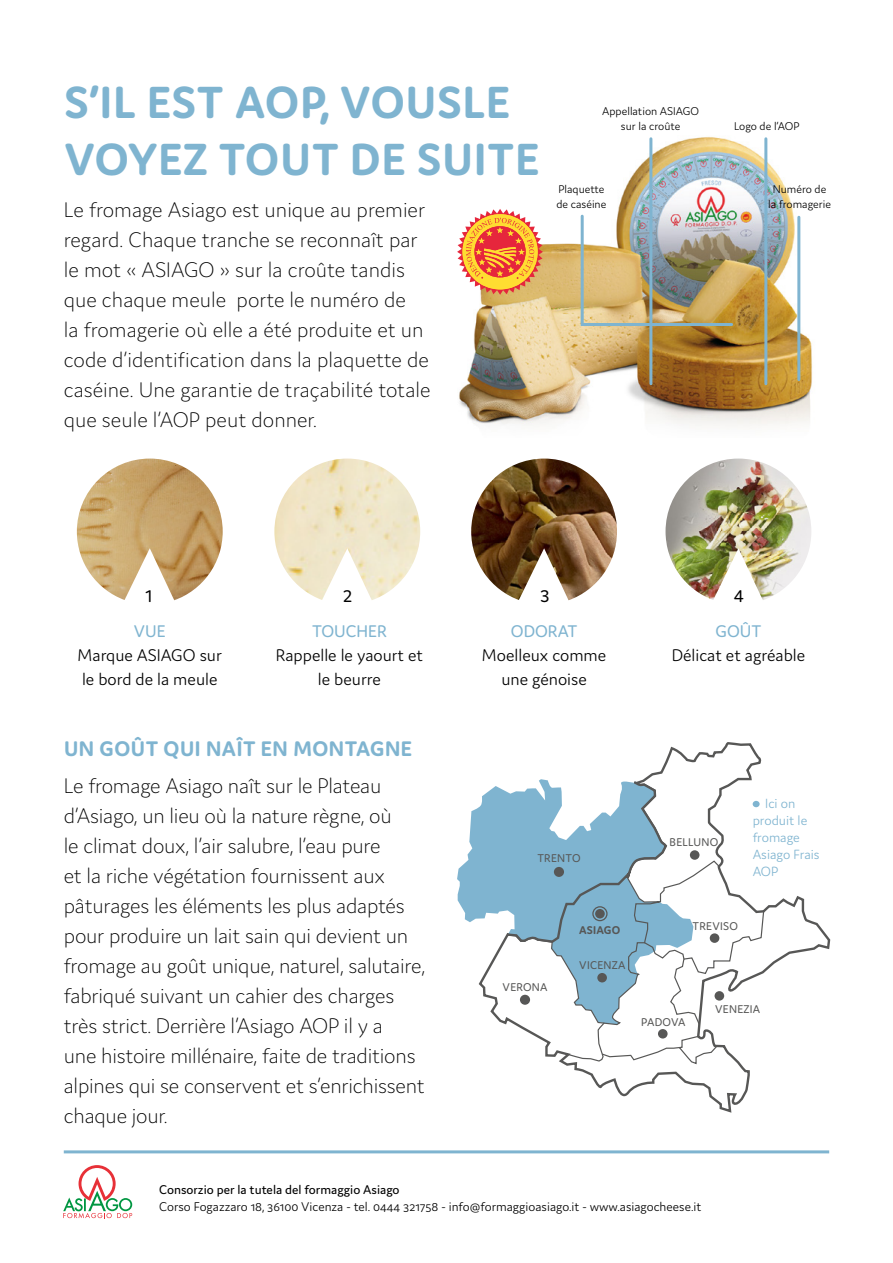
<style>
.page{position:relative;width:893px;height:1263px;background:#fff}
.page>*{position:absolute;margin:0;border:0;box-sizing:border-box;transform-origin:0 0}
.t1{font:700 48px/57.6px "Domus";letter-spacing:.025em;color:#7fb4d0}
.t2{font:200 22.5px/30px "Domus";letter-spacing:-.01em;color:#000}
.t3{font:700 22.5px "Domus";letter-spacing:.025em;color:#7fb4d0}
.t4{font:300 18px/24px "Domus";color:#000;text-align:center}
.t5{font:18px "Domus";color:#7fb4d0}
.t6{font:18px "Domus";color:#000}
.t7{font:300 14.25px/17.1px "Domus";color:#7fb4d0}
.t8{font:300 13.5px "Domus";color:#000}
.t9{font:13.5px "Domus";color:#000}
.t10{font:300 12px/15px "Domus";color:#000;text-align:center}
.t11{font:12px "Domus";letter-spacing:.02em;color:#575756}
.t12{font:700 12px "Domus";letter-spacing:.02em;color:#575756}
</style>
<div class="page">
<img style="left:459px;top:137px;width:353px;height:289px">
<hr style="left:797px;top:217px;width:3px;height:163px;background:#7fb4d0">
<hr style="left:764px;top:139px;width:3px;height:245px;background:#7fb4d0">
<hr style="left:649px;top:139px;width:3px;height:245px;background:#7fb4d0">
<img style="left:77px;top:459px;width:146px;height:141px">
<img style="left:274px;top:459px;width:146px;height:141px">
<img style="left:471px;top:459px;width:146px;height:141px">
<img style="left:665px;top:459px;width:146px;height:141px">
<svg style="left:477px;top:742px;width:354px;height:412px"></svg>
<svg style="left:457px;top:779px;width:236px;height:245px"></svg>
<svg style="left:505px;top:780px;width:260px;height:311px"></svg>
<div style="left:592px;top:906px;width:16px;height:15px;border:1px solid #575756;border-radius:50%"></div>
<img style="left:579px;top:213px;width:156px;height:114px">
<hr style="left:64px;top:1150px;width:765px;height:3px;background:#7fb4d0">
<svg style="left:63px;top:1165px;width:69px;height:53px"></svg>
<div style="left:753px;top:801px;width:7px;height:6px;background:#7fb4d0;border-radius:50%"></div>
<svg style="left:457px;top:209px;width:86px;height:86px"></svg>
<h1 class="t1" style="left:64px;top:73px;width:476px">S’IL EST AOP, VOUSLE<br>VOYEZ TOUT DE SUITE</h1>
<p class="t2" style="left:64px;top:194px;width:368px">Le fromage Asiago est unique au premier regard. Chaque tranche se reconnaît par le mot « ASIAGO » sur la croûte tandis que chaque meule porte le numéro de<br>la fromagerie où elle a été produite et un code d’identification dans la plaquette de caséine. Une garantie de traçabilité totale que seule l’AOP peut donner.</p>
<p class="t10" style="left:602px;top:103px;width:98px">Appellation ASIAGO sur la croûte</p>
<p class="t10" style="left:734px;top:118px;width:67px">Logo de l’AOP</p>
<p class="t10" style="left:556px;top:181px;width:51px;text-align:left">Plaquette de caséine</p>
<p class="t10" style="left:768px;top:181px;width:64px">Numéro de la fromagerie</p>
<p class="t6" style="left:146px;top:586px;width:8px">1</p>
<p class="t6" style="left:343px;top:586px;width:11px">2</p>
<p class="t6" style="left:540px;top:586px;width:11px">3</p>
<p class="t6" style="left:734px;top:586px;width:12px">4</p>
<p class="t5" style="left:134px;top:621px;width:33px">VUE</p>
<p class="t4" style="left:78px;top:643px;width:146px;text-align:left">Marque ASIAGO sur le bord de la meule</p>
<p class="t5" style="left:312px;top:621px;width:76px">TOUCHER</p>
<p class="t4" style="left:276px;top:643px;width:149px">Rappelle le yaourt et le beurre</p>
<p class="t3" style="left:64px;top:736px;width:349px">UN GOÛT QUI NAÎT EN MONTAGNE</p>
<p class="t2" style="left:64px;top:770px;width:363px">Le fromage Asiago naît sur le Plateau d’Asiago, un lieu où la nature règne, où<br>le climat doux, l’air salubre, l’eau pure<br>et la riche végétation fournissent aux pâturages les éléments les plus adaptés pour produire un lait sain qui devient un fromage au goût unique, naturel, salutaire, fabriqué suivant un cahier des charges très strict. Derrière l’Asiago AOP il y a<br>une histoire millénaire, faite de traditions alpines qui se conservent et s’enrichissent chaque jour.</p>
<p class="t5" style="left:511px;top:621px;width:68px">ODORAT</p>
<p class="t4" style="left:482px;top:643px;width:126px">Moelleux comme une génoise</p>
<p class="t11" style="left:537px;top:852px;width:45px">TRENTO</p>
<p class="t5" style="left:715px;top:621px;width:47px">GOÛT</p>
<p class="t4" style="left:672px;top:643px;width:135px">Délicat et agréable</p>
<p class="t11" style="left:670px;top:835px;width:50px">BELLUNO</p>
<p class="t7" style="left:753px;top:795px;width:68px;text-indent:13px">Ici on produit le fromage<br>Asiago Frais<br>AOP</p>
<p class="t11" style="left:503px;top:981px;width:46px">VERONA</p>
<p class="t12" style="left:579px;top:923px;width:43px">ASIAGO</p>
<p class="t11" style="left:692px;top:920px;width:47px">TREVISO</p>
<p class="t11" style="left:579px;top:958px;width:48px">VICENZA</p>
<p class="t11" style="left:641px;top:1015px;width:46px">PADOVA</p>
<p class="t11" style="left:715px;top:1003px;width:47px">VENEZIA</p>
<p class="t9" style="left:159px;top:1183px;width:242px">Consorzio per la tutela del formaggio Asiago</p>
<p class="t8" style="left:159px;top:1199px;width:544px">Corso Fogazzaro 18, 36100 Vicenza - tel. 0444 321758 - info@formaggioasiago.it - www.asiagocheese.it</p>
</div>
